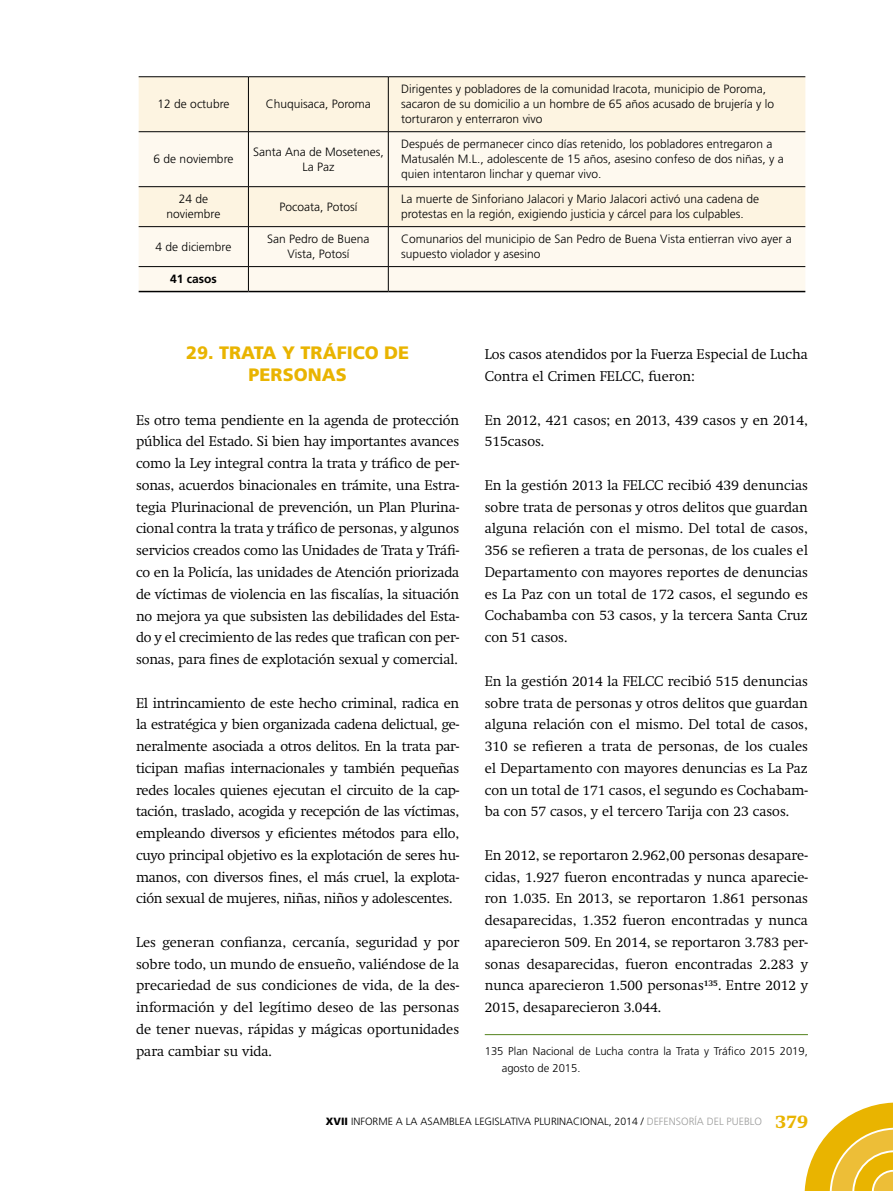
<style>
.page{position:relative;width:893px;height:1191px;background:#fff}
.page>*{position:absolute;margin:0;border:0;box-sizing:border-box;transform-origin:0 0}
.t1{font:900 18px/21.8px "Frutiger";color:#e9b400;text-align:center}
.t2{font:300 13.95px/21.8px "Swift";color:#000;text-align:justify}
.t3{font:300 12px/15px "Frutiger";color:#000}
.t4{font:700 12px "Frutiger";color:#000}
.t5{font:300 11.25px/16.5px "Frutiger";color:#000}
.t6{font:300 10.5px "Frutiger";color:#000}
.s1{font-weight:900}
.s2{color:#9d9d9c}
.s3{font-family:"Swift";font-weight:800;font-size:18px;color:#e9b400}
</style>
<div class="page">
<svg style="left:805px;top:1102px;width:88px;height:89px"></svg>
<hr style="left:485px;top:1034px;width:323px;height:1px;background:#53821d">
<div style="left:139px;top:77px;width:666px;height:54px;background:#fdf4e1"></div>
<svg style="left:139px;top:132px;width:666px;height:159px;fill:#fef9ef"></svg>
<hr style="left:248px;top:77px;width:1px;height:54px;background:#000">
<hr style="left:388px;top:77px;width:1px;height:54px;background:#000">
<hr style="left:248px;top:132px;width:1px;height:54px;background:#000">
<hr style="left:388px;top:132px;width:1px;height:54px;background:#000">
<hr style="left:248px;top:187px;width:1px;height:39px;background:#000">
<hr style="left:388px;top:187px;width:1px;height:39px;background:#000">
<hr style="left:248px;top:227px;width:1px;height:39px;background:#000">
<hr style="left:388px;top:227px;width:1px;height:39px;background:#000">
<svg style="left:248px;top:267px;width:1px;height:24px"></svg>
<svg style="left:388px;top:267px;width:1px;height:24px"></svg>
<hr style="left:139px;top:266px;width:109px;height:1px;background:#000">
<hr style="left:248px;top:266px;width:140px;height:1px;background:#000">
<hr style="left:388px;top:266px;width:417px;height:1px;background:#000">
<hr style="left:139px;top:291px;width:109px;height:1px;background:#000">
<hr style="left:248px;top:291px;width:140px;height:1px;background:#000">
<hr style="left:388px;top:291px;width:417px;height:1px;background:#000">
<hr style="left:139px;top:76px;width:109px;height:1px;background:#000">
<hr style="left:248px;top:76px;width:140px;height:1px;background:#000">
<hr style="left:388px;top:76px;width:417px;height:1px;background:#000">
<hr style="left:139px;top:131px;width:109px;height:1px;background:#000">
<hr style="left:248px;top:131px;width:140px;height:1px;background:#000">
<hr style="left:388px;top:131px;width:417px;height:1px;background:#000">
<hr style="left:139px;top:186px;width:109px;height:1px;background:#000">
<hr style="left:248px;top:186px;width:140px;height:1px;background:#000">
<hr style="left:388px;top:186px;width:417px;height:1px;background:#000">
<hr style="left:139px;top:226px;width:109px;height:1px;background:#000">
<hr style="left:248px;top:226px;width:140px;height:1px;background:#000">
<hr style="left:388px;top:226px;width:417px;height:1px;background:#000">
<p class="t3" style="left:158px;top:97px;width:73px">12 de octubre</p>
<p class="t3" style="left:266px;top:97px;width:107px">Chuquisaca, Poroma</p>
<p class="t3" style="left:401px;top:82px;width:375px">Dirigentes y pobladores de la comunidad Iracota, municipio de Poroma, sacaron de su domicilio a un hombre de 65 años acusado de brujería y lo torturaron y enterraron vivo</p>
<p class="t3" style="left:154px;top:152px;width:81px">6 de noviembre</p>
<p class="t3" style="left:253px;top:144px;width:132px;text-align:center">Santa Ana de Mosetenes,<br>La Paz</p>
<p class="t3" style="left:401px;top:137px;width:384px">Después de permanecer cinco días retenido, los pobladores entregaron a<br>Matusalén M.L., adolescente de 15 años, asesino confeso de dos niñas, y a quien intentaron linchar y quemar vivo.</p>
<p class="t3" style="left:167px;top:192px;width:55px;text-align:center">24 de noviembre</p>
<p class="t3" style="left:279px;top:199px;width:80px">Pocoata, Potosí</p>
<p class="t3" style="left:401px;top:192px;width:360px">La muerte de Sinforiano Jalacori y Mario Jalacori activó una cadena de protestas en la región, exigiendo justicia y cárcel para los culpables.</p>
<p class="t3" style="left:156px;top:239px;width:77px">4 de diciembre</p>
<p class="t3" style="left:267px;top:232px;width:104px;text-align:center">San Pedro de Buena<br>Vista, Potosí</p>
<p class="t3" style="left:401px;top:232px;width:392px">Comunarios del municipio de San Pedro de Buena Vista entierran vivo ayer a supuesto violador y asesino</p>
<p class="t4" style="left:170px;top:272px;width:48px">41 casos</p>
<p class="t1" style="left:186px;top:342px;width:225px">29. TRATA Y TRÁFICO DE<br>PERSONAS</p>
<p class="t2" style="left:136px;top:409px;width:325px">Es otro tema pendiente en la agenda de protección pública del Estado. Si bien hay importantes avances como la Ley integral contra la trata y tráfico de per&shy;sonas, acuerdos binacionales en trámite, una Estra&shy;tegia Plurinacional de prevención, un Plan Plurina&shy;cional contra la trata y tráfico de personas, y algunos servicios creados como las Unidades de Trata y Tráfi&shy;co en la Policía, las unidades de Atención priorizada de víctimas de violencia en las fiscalías, la situación no mejora ya que subsisten las debilidades del Esta&shy;do y el crecimiento de las redes que trafican con per&shy;sonas, para fines de explotación sexual y comercial.</p>
<p class="t2" style="left:136px;top:692px;width:325px">El intrincamiento de este hecho criminal, radica en la estratégica y bien organizada cadena delictual, ge&shy;neralmente asociada a otros delitos. En la trata par&shy;ticipan mafias internacionales y también pequeñas redes locales quienes ejecutan el circuito de la cap&shy;tación, traslado, acogida y recepción de las víctimas, empleando diversos y eficientes métodos para ello, cuyo principal objetivo es la explotación de seres hu&shy;manos, con diversos fines, el más cruel, la explota&shy;ción sexual de mujeres, niñas, niños y adolescentes.</p>
<p class="t2" style="left:136px;top:931px;width:325px">Les generan confianza, cercanía, seguridad y por sobre todo, un mundo de ensueño, valiéndose de la precariedad de sus condiciones de vida, de la des&shy;información y del legítimo deseo de las personas de tener nuevas, rápidas y mágicas oportunidades para cambiar su vida.</p>
<p class="t2" style="left:485px;top:344px;width:325px">Los casos atendidos por la Fuerza Especial de Lucha<br>Contra el Crimen FELCC, fueron:</p>
<p class="t2" style="left:485px;top:409px;width:325px">En 2012, 421 casos; en 2013, 439 casos y en 2014,<br>515casos.</p>
<p class="t2" style="left:485px;top:474px;width:325px">En la gestión 2013 la FELCC recibió 439 denuncias sobre trata de personas y otros delitos que guardan alguna relación con el mismo. Del total de casos, 356 se refieren a trata de personas, de los cuales el Departamento con mayores reportes de denuncias es La Paz con un total de 172 casos, el segundo es Cochabamba con 53 casos, y la tercera Santa Cruz con 51 casos.</p>
<p class="t2" style="left:485px;top:670px;width:325px">En la gestión 2014 la FELCC recibió 515 denuncias sobre trata de personas y otros delitos que guardan alguna relación con el mismo. Del total de casos, 310 se refieren a trata de personas, de los cuales el Departamento con mayores denuncias es La Paz con un total de 171 casos, el segundo es Cochabam&shy;ba con 57 casos, y el tercero Tarija con 23 casos.</p>
<p class="t2" style="left:485px;top:844px;width:325px">En 2012, se reportaron 2.962,00 personas desapare&shy;cidas, 1.927 fueron encontradas y nunca aparecie&shy;ron 1.035. En 2013, se reportaron 1.861 personas desaparecidas, 1.352 fueron encontradas y nunca aparecieron 509. En 2014, se reportaron 3.783 per&shy;sonas desaparecidas, fueron encontradas 2.283 y nunca aparecieron 1.500 personas<sup>135</sup>. Entre 2012 y 2015, desaparecieron 3.044.</p>
<p class="t5" style="left:502px;top:1043px;width:308px;text-indent:-17px">135 Plan Nacional de Lucha contra la Trata y Tráfico 2015 2019, agosto de 2015.</p>
<p class="t6" style="left:326px;top:1115px;width:483px"><span class="s1">XVII</span> INFORME A LA ASAMBLEA LEGISLATIVA PLURINACIONAL, 2014 / <span class="s2">DEFENSORÍA DEL PUEBLO</span> <span class="s3">379</span></p>
</div>
